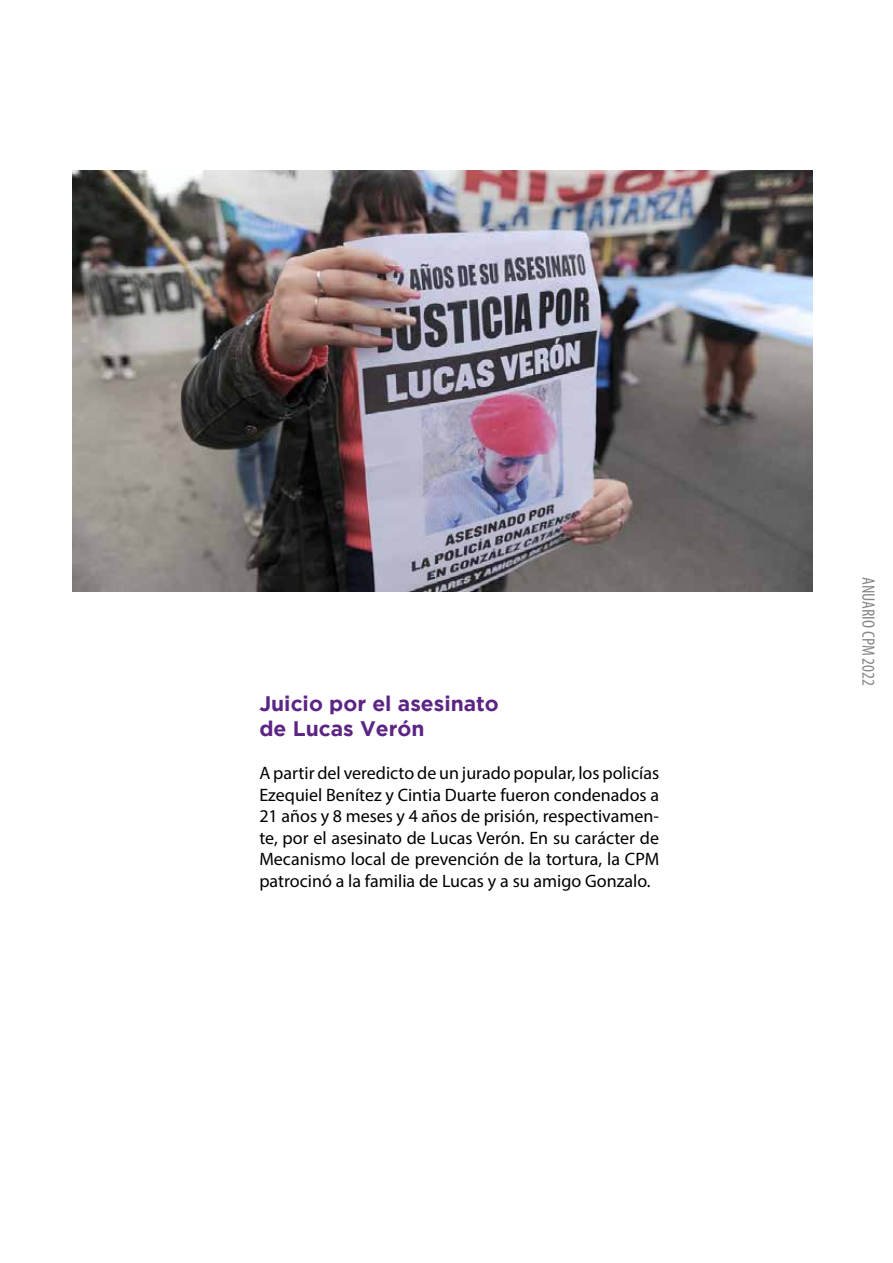
<style>
.page{position:relative;width:893px;height:1263px;background:#fff}
.page>*{position:absolute;margin:0;border:0;box-sizing:border-box;transform-origin:0 0}
.t1{font:700 21px/25.2px "Gotham";color:#5c2483}
.t2{font:18px/21.6px "Myriad Pro";color:#000;text-align:justify}
.t3{font:condensed 18px "Myriad Pro";color:#878787}
</style>
<div class="page">
<img style="left:72px;top:170px;width:740px;height:421px">
<p class="t1" style="left:259px;top:690px;width:241px">Juicio por el asesinato de Lucas Verón</p>
<p class="t2" style="left:259px;top:762px;width:401px">A partir del veredicto de un jurado popular, los policías Ezequiel Benítez y Cintia Duarte fueron condenados a 21 años y 8 meses y 4 años de prisión, respectivamen&shy;te, por el asesinato de Lucas Verón. En su carácter de Mecanismo local de prevención de la tortura, la CPM patrocinó a la familia de Lucas y a su amigo Gonzalo.</p>
<p class="t3" style="left:879px;top:577px;width:111px;rotate:90deg">ANUARIO CPM 2022</p>
</div>
